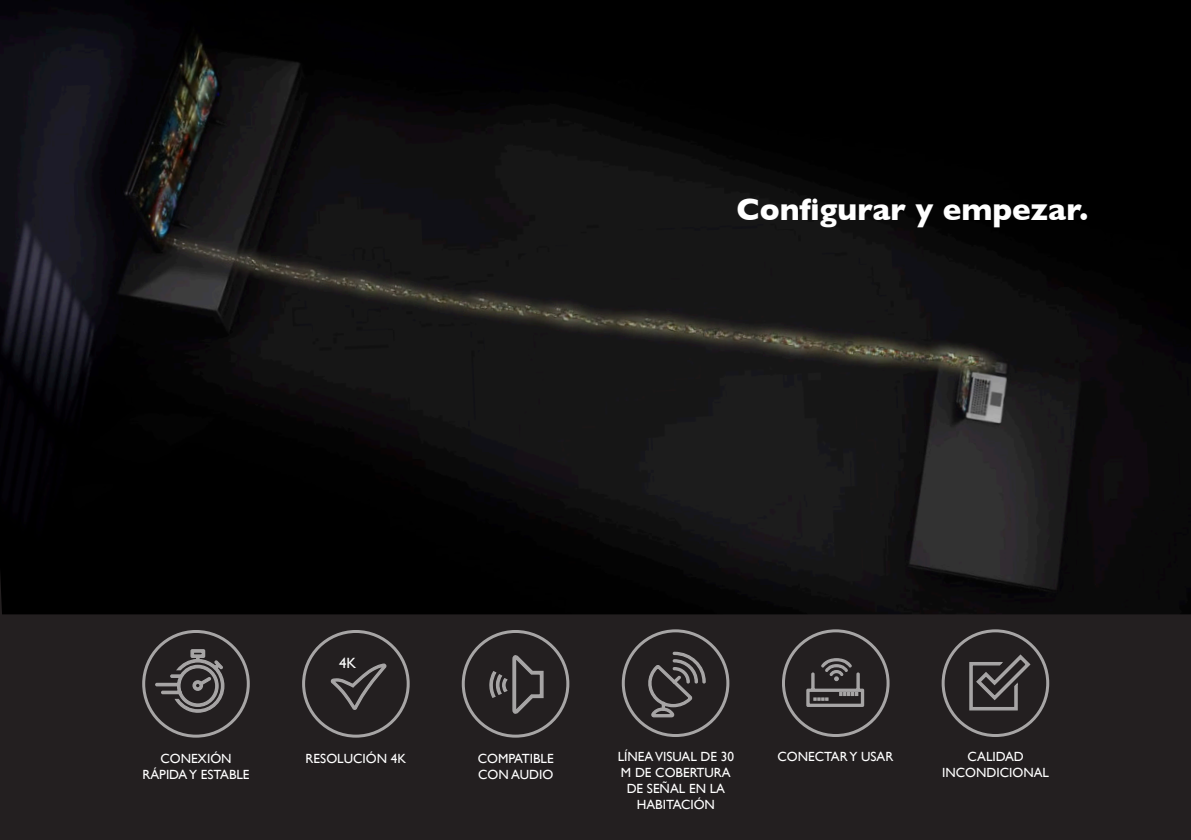
<style>
.page{position:relative;width:1191px;height:840px;background:#fff}
.page>*{position:absolute;margin:0;border:0;box-sizing:border-box;transform-origin:0 0}
.t1{font:700 31.2px "Gill Sans";color:#fff}
.t2{font:14.8px "Gill Sans";color:#fff}
.t3{font:13.2px/16px "Gill Sans";color:#fff;text-align:center}
</style>
<div class="page">
<div style="left:0;top:0;width:1191px;height:839px;background:#231f20"></div>
<img style="left:0;top:0;width:1191px;height:614px">
<svg style="left:154px;top:648px;width:71px;height:65px"></svg>
<div style="left:142px;top:629px;width:108px;height:108px;border:3px solid #fff;border-radius:50%"></div>
<div style="left:302px;top:629px;width:108px;height:108px;border:3px solid #fff;border-radius:50%"></div>
<svg style="left:330px;top:663px;width:57px;height:47px"></svg>
<div style="left:333px;top:657px;width:29px;height:15px;background:#231f20"></div>
<div style="left:462px;top:629px;width:107px;height:108px;border:3px solid #fff;border-radius:50%"></div>
<svg style="left:489px;top:655px;width:55px;height:58px"></svg>
<div style="left:622px;top:629px;width:107px;height:107px;border:3px solid #fff;border-radius:50%"></div>
<svg style="left:648px;top:651px;width:58px;height:66px"></svg>
<div style="left:782px;top:629px;width:107px;height:107px;border:3px solid #fff;border-radius:50%"></div>
<svg style="left:806px;top:658px;width:59px;height:49px"></svg>
<div style="left:941px;top:629px;width:108px;height:107px;border:3px solid #fff;border-radius:50%"></div>
<svg style="left:969px;top:654px;width:62px;height:56px"></svg>
<p class="t2" style="left:339px;top:653px;width:19px">4K</p>
<p class="t1" style="left:736px;top:191px;width:353px">Configurar y empezar.</p>
<p class="t3" style="left:478px;top:750px;width:77px;text-align:left">COMPATIBLE<br>CON AUDIO</p>
<p class="t3" style="left:617px;top:747px;width:118px">LÍNEA VISUAL DE 30<br>M DE COBERTURA<br>DE SEÑAL EN LA<br>HABITACIÓN</p>
<p class="t3" style="left:942px;top:747px;width:108px">CALIDAD<br>INCONDICIONAL</p>
<p class="t3" style="left:160px;top:750px;width:73px">CONEXIÓN</p>
<p class="t3" style="left:777px;top:747px;width:117px">CONECTAR Y USAR</p>
<p class="t3" style="left:142px;top:766px;width:109px">RÁPIDA Y ESTABLE</p>
<p class="t3" style="left:306px;top:750px;width:102px">RESOLUCIÓN 4K</p>
</div>
